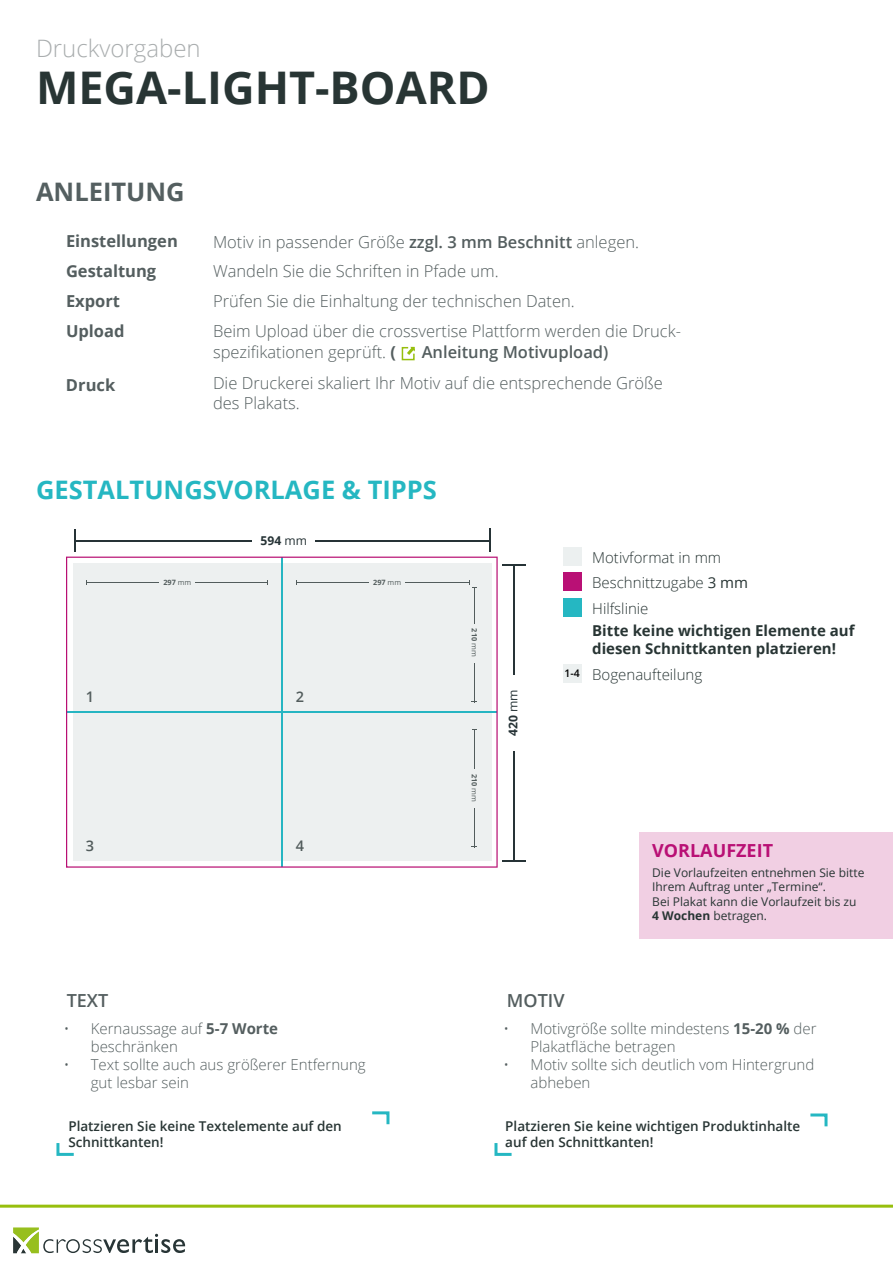
<style>
.page{position:relative;width:893px;height:1263px;background:#fff}
.page>*{position:absolute;margin:0;border:0;box-sizing:border-box;transform-origin:0 0}
.t1{font:700 45px "Open Sans";color:#283534}
.t2{font:700 25.5px "Open Sans";color:#25b7c2}
.t3{font:700 25.5px "Open Sans";color:#545f60}
.t4{font:300 24px "Open Sans";color:#a9adae}
.t5{font:700 18px "Open Sans";color:#b91075}
.t6{font:600 18px "Open Sans";color:#545e5f}
.t7{font:300 16.5px/21px "Open Sans";color:#545e5f}
.t8{font:700 16.5px "Open Sans";color:#545e5f}
.t9{font:600 16.5px "Open Sans";color:#545e5f}
.t10{font:300 15px/18px "Open Sans";color:#545e5f}
.t11{font:300 15px "Open Sans";color:#283534}
.t12{font:700 15px/18px "Open Sans";color:#283534}
.t13{font:600 14.7px "Open Sans";color:#525c5c}
.t14{font:600 13.5px/16.2px "Open Sans";color:#283534}
.t15{font:700 12.15px "Open Sans";color:#263336}
.t16{font:12px/14.4px "Open Sans";color:#283534}
.t17{font:700 7.35px "Open Sans";color:#525c5c}
.t18{font:700 7.2px "Open Sans";color:#525c5c}
.s1{font-weight:600}
.s2{font-weight:700}
.s3{font-weight:400}
</style>
<div class="page">
<svg style="left:56px;top:1143px;width:18px;height:13px"></svg>
<svg style="left:372px;top:1111px;width:18px;height:14px"></svg>
<svg style="left:494px;top:1143px;width:18px;height:13px"></svg>
<svg style="left:810px;top:1113px;width:18px;height:14px"></svg>
<svg style="left:401px;top:346px;width:14px;height:15px"></svg>
<div style="left:639px;top:832px;width:254px;height:107px;background:#f1cfe3"></div>
<svg style="left:490px;top:528px;width:1px;height:24px"></svg>
<svg style="left:75px;top:529px;width:1px;height:23px"></svg>
<hr style="left:76px;top:541px;width:175px;height:1px;background:#263336">
<hr style="left:315px;top:541px;width:175px;height:1px;background:#263336">
<svg style="left:502px;top:565px;width:23px;height:1px"></svg>
<hr style="left:502px;top:860px;width:23px;height:2px;background:#263336">
<hr style="left:513px;top:751px;width:2px;height:109px;background:#263336">
<hr style="left:513px;top:565px;width:2px;height:110px;background:#263336">
<svg style="left:66px;top:557px;width:432px;height:311px;background:#e9eced"></svg>
<div style="left:563px;top:598px;width:18px;height:18px;background:#25b7c2"></div>
<div style="left:563px;top:573px;width:18px;height:18px;background:#b91075"></div>
<div style="left:563px;top:547px;width:18px;height:18px;background:#ecf0f0"></div>
<div style="left:563px;top:664px;width:18px;height:18px;background:#ecf0f0"></div>
<svg style="left:13px;top:1227px;width:172px;height:26px"></svg>
<hr style="left:0;top:1205px;width:893px;height:3px;background:#97bf0d">
<h3 class="t4" style="left:36px;top:32px;width:166px">Druckvorgaben</h3>
<h1 class="t1" style="left:36px;top:56px;width:455px">MEGA-LIGHT-BOARD</h1>
<h2 class="t3" style="left:36px;top:173px;width:150px">ANLEITUNG</h2>
<p class="t8" style="left:66px;top:229px;width:113px">Einstellungen</p>
<p class="t7" style="left:213px;top:231px;width:427px">Motiv in passender Größe <span class="s1">zzgl. 3 mm Beschnitt</span> anlegen.</p>
<p class="t8" style="left:66px;top:259px;width:92px">Gestaltung</p>
<p class="t7" style="left:213px;top:260px;width:287px">Wandeln Sie die Schriften in Pfade um.</p>
<p class="t8" style="left:66px;top:289px;width:56px">Export</p>
<p class="t7" style="left:213px;top:290px;width:363px">Prüfen Sie die Einhaltung der technischen Daten.</p>
<p class="t8" style="left:66px;top:319px;width:60px">Upload</p>
<p class="t7" style="left:213px;top:320px;width:470px">Beim Upload über die crossvertise Plattform werden die Druck&shy;spezifikationen geprüft. <span class="s2">(</span></p>
<p class="t9" style="left:422px;top:341px;width:188px">Anleitung Motivupload)</p>
<p class="t8" style="left:66px;top:374px;width:51px">Druck</p>
<p class="t7" style="left:213px;top:372px;width:451px;line-height:19.8px">Die Druckerei skaliert Ihr Motiv auf die entsprechende Größe des Plakats.</p>
<h2 class="t2" style="left:36px;top:472px;width:402px">GESTALTUNGSVORLAGE &amp; TIPPS</h2>
<p class="t15" style="left:261px;top:532px;width:48px">594 <span class="s3">mm</span></p>
<p class="t11" style="left:592px;top:547px;width:130px">Motivformat in mm</p>
<p class="t17" style="left:163px;top:577px;width:29px">297 <span class="s3">mm</span></p>
<p class="t17" style="left:373px;top:577px;width:29px">297 <span class="s3">mm</span></p>
<p class="t11" style="left:592px;top:572px;width:157px">Beschnittzugabe <span class="s3">3 mm</span></p>
<p class="t18" style="left:480px;top:628px;width:30px;rotate:90deg">210 <span class="s3">mm</span></p>
<p class="t11" style="left:592px;top:598px;width:58px">Hilfslinie</p>
<p class="t12" style="left:592px;top:621px;width:264px">Bitte keine wichtigen Elemente auf diesen Schnittkanten platzieren!</p>
<p class="t11" style="left:564px;top:664px;width:139px"><sup>1-4</sup> Bogenaufteilung</p>
<p class="t13" style="left:86px;top:687px;width:10px">1</p>
<p class="t13" style="left:296px;top:687px;width:10px">2</p>
<p class="t15" style="left:505px;top:736px;width:48px;rotate:-90deg">420 <span class="s3">mm</span></p>
<p class="t18" style="left:480px;top:774px;width:30px;rotate:90deg">210 <span class="s3">mm</span></p>
<p class="t13" style="left:86px;top:835px;width:10px">3</p>
<p class="t13" style="left:296px;top:835px;width:10px">4</p>
<p class="t5" style="left:652px;top:838px;width:122px">VORLAUFZEIT</p>
<p class="t16" style="left:652px;top:865px;width:214px">Die Vorlaufzeiten entnehmen Sie bitte<br>Ihrem Auftrag unter „Termine“.<br>Bei Plakat kann die Vorlaufzeit bis zu<br><span class="s2">4 Wochen</span> betragen.</p>
<p class="t6" style="left:67px;top:988px;width:43px">TEXT</p>
<p class="t10" style="left:91px;top:1019px;width:189px;text-indent:-27px">• Kernaussage auf <span class="s2">5-7 Worte </span>beschränken</p>
<p class="t10" style="left:91px;top:1055px;width:276px;text-indent:-27px">• Text sollte auch aus größerer Entfernung gut lesbar sein</p>
<p class="t14" style="left:68px;top:1117px;width:275px">Platzieren Sie keine Textelemente auf den<br>Schnittkanten!</p>
<p class="t6" style="left:507px;top:988px;width:59px">MOTIV</p>
<p class="t10" style="left:530px;top:1019px;width:288px;text-indent:-27px">• Motivgröße sollte mindestens <span class="s2">15-20 %</span> der<br>Plakatfläche betragen</p>
<p class="t10" style="left:530px;top:1055px;width:285px;text-indent:-27px">• Motiv sollte sich deutlich vom Hintergrund abheben</p>
<p class="t14" style="left:505px;top:1117px;width:296px">Platzieren Sie keine wichtigen Produktinhalte auf den Schnittkanten!</p>
</div>
